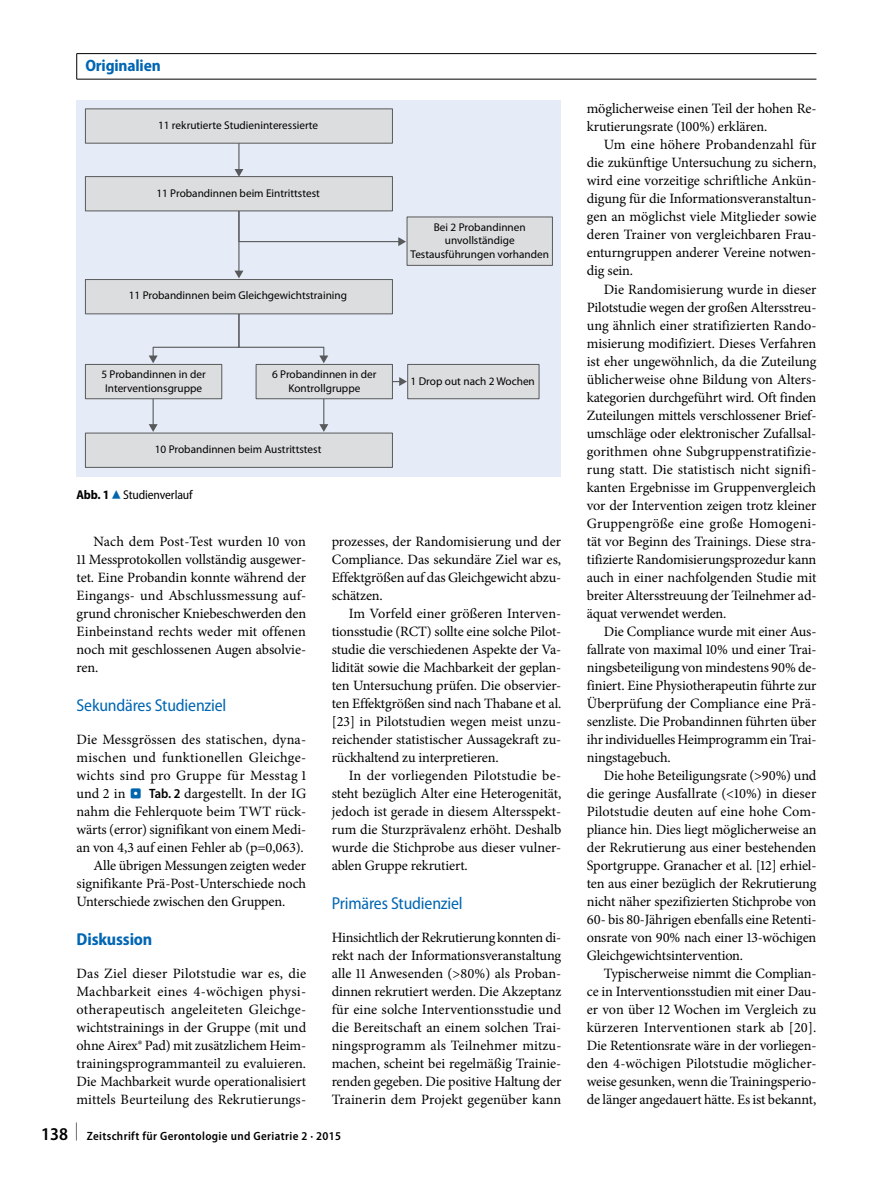
<style>
.page{position:relative;width:893px;height:1187px;background:#fff}
.page>*{position:absolute;margin:0;border:0;box-sizing:border-box;transform-origin:0 0}
.t1{font:semi-condensed 17.25px "Myriad Pro";letter-spacing:-.01em;color:#0066b3}
.t2{font:700 semi-condensed 17.25px "Myriad Pro";letter-spacing:-.01em;color:#0066b3}
.t3{font:700 semi-condensed 16.5px "Myriad Pro";letter-spacing:-.01em;color:#0066b3}
.t4{font:14.25px/18px "Minion Pro";letter-spacing:-.01em;color:#000;text-align:justify}
.t5{font:14.25px "Minion Pro";letter-spacing:.01em;color:#000}
.t6{font:14.25px "Minion Pro";letter-spacing:.02em;color:#000}
.t7{font:14.25px "Minion Pro";letter-spacing:.015em;color:#000}
.t8{font:semi-condensed 12.75px "Myriad Pro";letter-spacing:-.01em;color:#000}
.t9{font:600 semi-condensed 12px "Myriad Pro";letter-spacing:.03em;color:#000}
.t10{font:11.25px/13.5px "Myriad Pro";color:#000;text-align:center}
.s1{font-weight:700}
.s2{font-family:"S Buttons";font-stretch:normal;font-size:14.25px;color:#0065ad}
.s3{font-family:"S Buttons";font-size:13.5px;color:#0065ad}
.s4{font-family:"Myriad Pro";font-weight:600;font-stretch:semi-condensed;font-size:13.5px}
.s5{font-size:18px}
</style>
<div class="page">
<div style="left:77px;top:100px;width:484px;height:376px;background:#e6ecf7"></div>
<svg style="left:234px;top:143px;width:9px;height:33px"></svg>
<hr style="left:238px;top:211px;width:1px;height:61px;background:#58595b">
<svg style="left:234px;top:270px;width:9px;height:8px"></svg>
<svg style="left:238px;top:211px;width:168px;height:35px"></svg>
<svg style="left:149px;top:314px;width:179px;height:49px"></svg>
<svg style="left:149px;top:399px;width:9px;height:33px"></svg>
<svg style="left:319px;top:399px;width:9px;height:33px"></svg>
<svg style="left:393px;top:377px;width:14px;height:9px"></svg>
<div style="left:85px;top:108px;width:308px;height:35px;background:#dcddde;border:1px solid #58595b"></div>
<div style="left:85px;top:176px;width:308px;height:35px;background:#dcddde;border:1px solid #58595b"></div>
<div style="left:85px;top:279px;width:308px;height:35px;background:#dcddde;border:1px solid #58595b"></div>
<div style="left:407px;top:216px;width:146px;height:50px;background:#dcddde;border:1px solid #58595b"></div>
<div style="left:85px;top:364px;width:137px;height:35px;background:#dcddde;border:1px solid #58595b"></div>
<div style="left:256px;top:364px;width:137px;height:35px;background:#dcddde;border:1px solid #58595b"></div>
<div style="left:85px;top:432px;width:308px;height:35px;background:#dcddde;border:1px solid #58595b"></div>
<div style="left:407px;top:364px;width:132px;height:35px;background:#dcddde;border:1px solid #58595b"></div>
<hr style="left:77px;top:53px;width:739px;height:1px;background:#000">
<svg style="left:76px;top:54px;width:1px;height:25px"></svg>
<hr style="left:77px;top:79px;width:739px;height:1px;background:#000">
<p class="t3" style="left:85px;top:57px;width:77px">Originalien</p>
<p class="t10" style="left:158px;top:118px;width:162px">11 rekrutierte Studieninteressierte</p>
<p class="t10" style="left:156px;top:186px;width:165px">11 Probandinnen beim Eintrittstest</p>
<p class="t10" style="left:129px;top:288px;width:220px">11 Probandinnen beim Gleichgewichtstraining</p>
<p class="t10" style="left:101px;top:367px;width:106px">5 Probandinnen in der<br>Interventionsgruppe</p>
<p class="t10" style="left:272px;top:367px;width:106px">6 Probandinnen in der<br>Kontrollgruppe</p>
<p class="t10" style="left:155px;top:442px;width:168px">10 Probandinnen beim Austrittstest</p>
<p class="t8" style="left:77px;top:488px;width:118px"><span class="s1">Abb. 1</span><span class="s2">8</span>Studienverlauf</p>
<p class="t10" style="left:411px;top:220px;width:140px">Bei 2 Probandinnen unvollständige<br>Testausführungen vorhanden</p>
<p class="t10" style="left:411px;top:374px;width:126px">1 Drop out nach 2 Wochen</p>
<p class="t4" style="left:77px;top:532px;width:231px;text-indent:17px">Nach dem Post-Test wurden 10 von 11 Messprotokollen vollständig ausgewer&shy;tet. Eine Probandin konnte während der Eingangs- und Abschlussmessung auf&shy;grund chronischer Kniebeschwerden den Einbeinstand rechts weder mit offenen noch mit geschlossenen Augen absolvie&shy;ren.</p>
<p class="t1" style="left:77px;top:695px;width:151px">Sekundäres Studienziel</p>
<p class="t5" style="left:77px;top:729px;width:231px">Die Messgrössen des statischen, dyna-</p>
<p class="t6" style="left:77px;top:747px;width:231px">mischen und funktionellen Gleichge-</p>
<p class="t7" style="left:77px;top:765px;width:231px">wichts sind pro Gruppe für Messtag 1</p>
<p class="t4" style="left:77px;top:784px;width:231px">und 2 in <span class="s3">.</span> <span class="s4">Tab. 2</span> dargestellt. In der IG</p>
<p class="t4" style="left:77px;top:802px;width:231px">nahm die Fehlerquote beim TWT rück-</p>
<p class="t4" style="left:77px;top:820px;width:231px">wärts (error) signifikant von einem Medi-</p>
<p class="t4" style="left:77px;top:838px;width:229px">an von 4,3 auf einen Fehler ab (p=0,063).</p>
<p class="t4" style="left:94px;top:856px;width:214px">Alle übrigen Messungen zeigten weder</p>
<p class="t4" style="left:77px;top:874px;width:231px">signifikante Prä-Post-Unterschiede noch</p>
<p class="t4" style="left:77px;top:892px;width:210px">Unterschiede zwischen den Gruppen.</p>
<p class="t2" style="left:77px;top:929px;width:77px">Diskussion</p>
<p class="t4" style="left:77px;top:964px;width:231px">Das Ziel dieser Pilotstudie war es, die Machbarkeit eines 4-wöchigen physi&shy;otherapeutisch angeleiteten Gleichge&shy;wichtstrainings in der Gruppe (mit und ohne Airex® Pad) mit zusätzlichem Heim&shy;trainingsprogrammanteil zu evaluieren.<br>Die Machbarkeit wurde operationalisiert mittels Beurteilung des Rekrutierungs-</p>
<p class="t4" style="left:332px;top:532px;width:231px">prozesses, der Randomisierung und der Compliance. Das sekundäre Ziel war es, Effektgrößen auf das Gleichgewicht abzu&shy;schätzen.</p>
<p class="t4" style="left:332px;top:604px;width:231px;text-indent:17px">Im Vorfeld einer größeren Interven&shy;tionsstudie (RCT) sollte eine solche Pilot&shy;studie die verschiedenen Aspekte der Va&shy;lidität sowie die Machbarkeit der geplan&shy;ten Untersuchung prüfen. Die observier&shy;ten Effektgrößen sind nach Thabane et al. [23] in Pilotstudien wegen meist unzu&shy;reichender statistischer Aussagekraft zu&shy;rückhaltend zu interpretieren.</p>
<p class="t4" style="left:332px;top:766px;width:231px;text-indent:17px">In der vorliegenden Pilotstudie be&shy;steht bezüglich Alter eine Heterogenität, jedoch ist gerade in diesem Altersspekt&shy;rum die Sturzprävalenz erhöht. Deshalb wurde die Stichprobe aus dieser vulner&shy;ablen Gruppe rekrutiert.</p>
<p class="t1" style="left:332px;top:893px;width:133px">Primäres Studienziel</p>
<p class="t4" style="left:332px;top:928px;width:231px">Hinsichtlich der Rekrutierung konnten di&shy;rekt nach der Informationsveranstaltung alle 11 Anwesenden (&gt;80%) als Proban&shy;dinnen rekrutiert werden. Die Akzeptanz für eine solche Interventionsstudie und die Bereitschaft an einem solchen Trai&shy;ningsprogramm als Teilnehmer mitzu&shy;machen, scheint bei regelmäßig Trainie&shy;renden gegeben. Die positive Haltung der Trainerin dem Projekt gegenüber kann</p>
<p class="t9" style="left:41px;top:1129px;width:302px"><span class="s5">138 </span><sup>|</sup> Zeitschrift für Gerontologie und Geriatrie 2 · 2015</p>
<p class="t4" style="left:587px;top:100px;width:231px">möglicherweise einen Teil der hohen Re&shy;krutierungsrate (100%) erklären.</p>
<p class="t4" style="left:587px;top:136px;width:231px;text-indent:17px">Um eine höhere Probandenzahl für die zukünftige Untersuchung zu sichern, wird eine vorzeitige schriftliche Ankün&shy;digung für die Informationsveranstaltun&shy;gen an möglichst viele Mitglieder sowie deren Trainer von vergleichbaren Frau&shy;enturngruppen anderer Vereine notwen&shy;dig sein.</p>
<p class="t4" style="left:587px;top:280px;width:231px;text-indent:17px">Die Randomisierung wurde in dieser Pilotstudie wegen der großen Altersstreu&shy;ung ähnlich einer stratifizierten Rando&shy;misierung modifiziert. Dieses Verfahren ist eher ungewöhnlich, da die Zuteilung üblicherweise ohne Bildung von Alters&shy;kategorien durchgeführt wird. Oft finden Zuteilungen mittels verschlossener Brief&shy;umschläge oder elektronischer Zufallsal&shy;gorithmen ohne Subgruppenstratifizie&shy;rung statt. Die statistisch nicht signifi&shy;kanten Ergebnisse im Gruppenvergleich vor der Intervention zeigen trotz kleiner Gruppengröße eine große Homogeni&shy;tät vor Beginn des Trainings. Diese stra&shy;tifizierte Randomisierungsprozedur kann auch in einer nachfolgenden Studie mit breiter Altersstreuung der Teilnehmer ad&shy;äquat verwendet werden.</p>
<p class="t4" style="left:587px;top:622px;width:231px;text-indent:17px">Die Compliance wurde mit einer Aus&shy;fallrate von maximal 10% und einer Trai&shy;ningsbeteiligung von mindestens 90% de&shy;finiert. Eine Physiotherapeutin führte zur Überprüfung der Compliance eine Prä&shy;senzliste. Die Probandinnen führten über ihr individuelles Heimprogramm ein Trai&shy;ningstagebuch.</p>
<p class="t4" style="left:587px;top:766px;width:231px;text-indent:17px">Die hohe Beteiligungsrate (&gt;90%) und die geringe Ausfallrate (&lt;10%) in dieser Pilotstudie deuten auf eine hohe Com&shy;pliance hin. Dies liegt möglicherweise an der Rekrutierung aus einer bestehenden Sportgruppe. Granacher et al. [12] erhiel&shy;ten aus einer bezüglich der Rekrutierung nicht näher spezifizierten Stichprobe von 60- bis 80-Jährigen ebenfalls eine Retenti&shy;onsrate von 90% nach einer 13-wöchigen Gleichgewichtsintervention.</p>
<p class="t4" style="left:587px;top:964px;width:231px;text-indent:17px">Typischerweise nimmt die Complian&shy;ce in Interventionsstudien mit einer Dau&shy;er von über 12 Wochen im Vergleich zu kürzeren Interventionen stark ab [20].<br>Die Retentionsrate wäre in der vorliegen&shy;den 4-wöchigen Pilotstudie möglicher&shy;weise gesunken, wenn die Trainingsperio&shy;de länger angedauert hätte. Es ist bekannt,</p>
</div>
